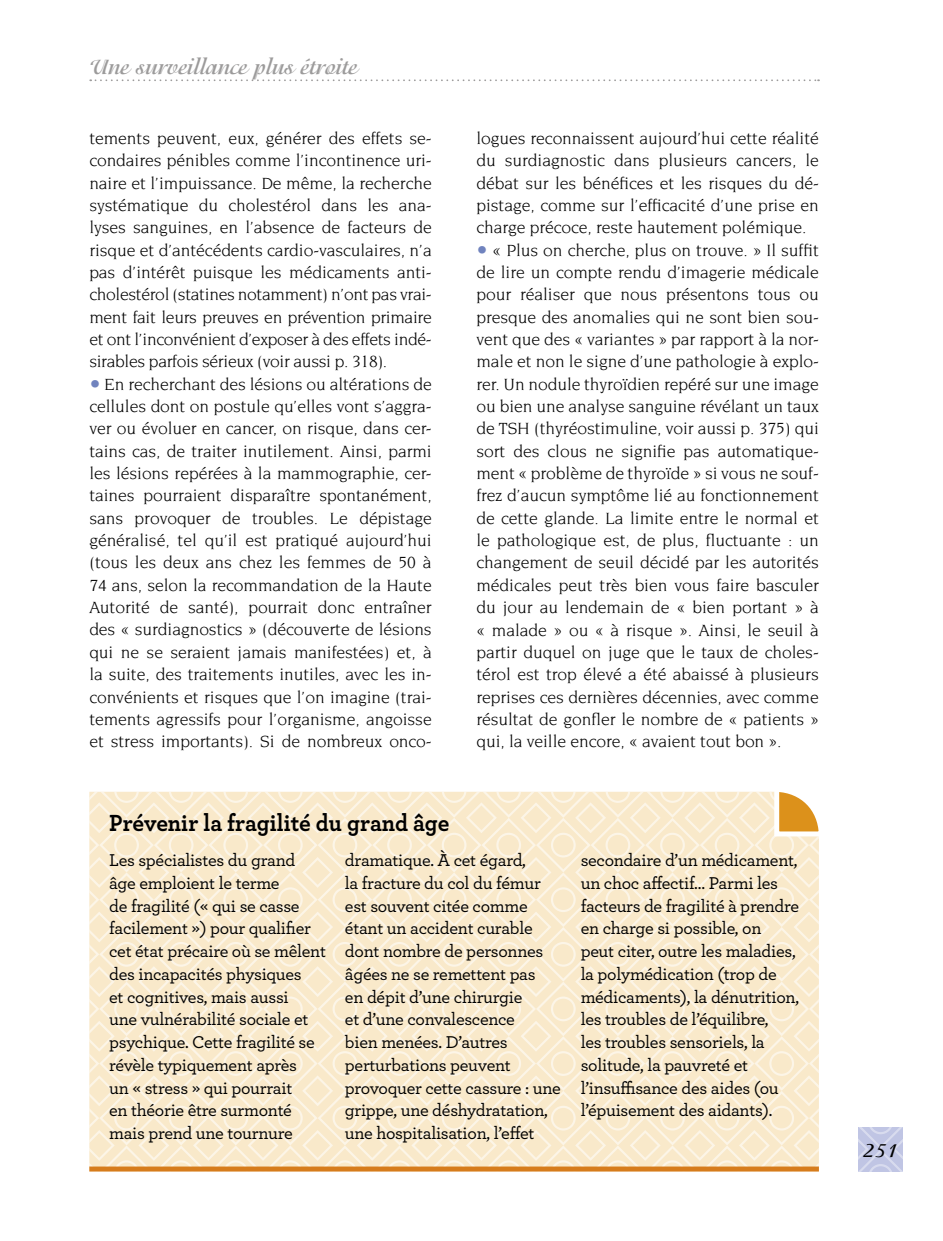
<style>
.page{position:relative;width:943px;height:1241px;background:#fff}
.page>*{position:absolute;margin:0;border:0;box-sizing:border-box;transform-origin:0 0}
.t1{font:700 24.5px "Archer";color:#000;scale:.95 1}
.t2{font:700 22.75px "Isadora";color:#9c9b9b}
.t3{font:700 21px "Isadora";color:#000}
.t4{font:500 17.85px/22.8px "Archer";letter-spacing:-.015em;color:#000}
.t5{font:17.5px/22.4px "Novarese";letter-spacing:-.005em;color:#000;text-align:justify}
.s1{font-size:22.75px;color:#7083be}
</style>
<div class="page">
<svg style="left:90px;top:79px;width:729px;height:2px"></svg>
<svg style="left:858px;top:1127px;width:45px;height:44px;background:#c5cae6"></svg>
<svg style="left:89px;top:791px;width:730px;height:375px;background:#f9ebcf"></svg>
<div style="left:89px;top:1166px;width:730px;height:5px;background:#d67c1c"></div>
<h2 class="t2" style="left:89px;top:54px;width:269px">Une surveillance plus étroite</h2>
<p class="t5" style="left:89px;top:127px;width:344px">tements peuvent, eux, générer des effets se&shy;condaires pénibles comme l’incontinence uri&shy;naire et l’impuissance. De même, la recherche systématique du cholestérol dans les ana&shy;lyses sanguines, en l’absence de facteurs de risque et d’antécédents cardio-vasculaires, n’a pas d’intérêt puisque les médicaments anti&shy;cholestérol (statines notamment) n’ont pas vrai&shy;ment fait leurs preuves en prévention primaire et ont l’inconvénient d’exposer à des effets indé&shy;sirables parfois sérieux (voir aussi p. 318).</p>
<p class="t5" style="left:89px;top:372px;width:344px"><span class="s1">•</span> En recherchant des lésions ou altérations de cellules dont on postule qu’elles vont s’aggra&shy;ver ou évoluer en cancer, on risque, dans cer&shy;tains cas, de traiter inutilement. Ainsi, parmi les lésions repérées à la mammographie, cer&shy;taines pourraient disparaître spontanément, sans provoquer de troubles. Le dépistage généralisé, tel qu’il est pratiqué aujourd’hui (tous les deux ans chez les femmes de 50 à 74 ans, selon la recommandation de la Haute Autorité de santé), pourrait donc entraîner des « surdiagnostics » (découverte de lésions qui ne se seraient jamais manifestées) et, à la suite, des traitements inutiles, avec les in&shy;convénients et risques que l’on imagine (trai&shy;tements agressifs pour l’organisme, angoisse et stress importants). Si de nombreux onco-</p>
<p class="t5" style="left:476px;top:127px;width:344px">logues reconnaissent aujourd’hui cette réalité du surdiagnostic dans plusieurs cancers, le débat sur les bénéfices et les risques du dé&shy;pistage, comme sur l’efficacité d’une prise en charge précoce, reste hautement polémique.</p>
<p class="t5" style="left:476px;top:238px;width:344px"><span class="s1">•</span> « Plus on cherche, plus on trouve. » Il suffit de lire un compte rendu d’imagerie médicale pour réaliser que nous présentons tous ou presque des anomalies qui ne sont bien sou&shy;vent que des « variantes » par rapport à la nor&shy;male et non le signe d’une pathologie à explo&shy;rer. Un nodule thyroïdien repéré sur une image ou bien une analyse sanguine révélant un taux de TSH (thyréostimuline, voir aussi p. 375) qui sort des clous ne signifie pas automatique&shy;ment « problème de thyroïde » si vous ne souf&shy;frez d’aucun symptôme lié au fonctionnement de cette glande. La limite entre le normal et le pathologique est, de plus, fluctuante : un changement de seuil décidé par les autorités médicales peut très bien vous faire basculer du jour au lendemain de « bien portant » à « malade » ou « à risque ». Ainsi, le seuil à partir duquel on juge que le taux de choles&shy;térol est trop élevé a été abaissé à plusieurs reprises ces dernières décennies, avec comme résultat de gonfler le nombre de « patients » qui, la veille encore, « avaient tout bon ».</p>
<h1 class="t1" style="left:109px;top:803px;width:360px">Prévenir la fragilité du grand âge</h1>
<p class="t4" style="left:345px;top:847px;width:217px">dramatique. À cet égard,<br>la fracture du col du fémur est souvent citée comme étant un accident curable dont nombre de personnes âgées ne se remettent pas<br>en dépit d’une chirurgie<br>et d’une convalescence<br>bien menées. D’autres perturbations peuvent provoquer cette cassure : une grippe, une déshydratation, une hospitalisation, l’effet</p>
<p class="t4" style="left:580px;top:847px;width:220px">secondaire d’un médicament, un choc affectif… Parmi les facteurs de fragilité à prendre en charge si possible, on peut citer, outre les maladies, la polymédication (trop de médicaments), la dénutrition, les troubles de l’équilibre,<br>les troubles sensoriels, la solitude, la pauvreté et l’insuffisance des aides (ou l’épuisement des aidants).</p>
<p class="t4" style="left:109px;top:847px;width:218px">Les spécialistes du grand âge emploient le terme<br>de fragilité (« qui se casse facilement ») pour qualifier cet état précaire où se mêlent des incapacités physiques<br>et cognitives, mais aussi<br>une vulnérabilité sociale et psychique. Cette fragilité se révèle typiquement après<br>un « stress » qui pourrait<br>en théorie être surmonté mais prend une tournure</p>
<p class="t3" style="left:863px;top:1137px;width:37px">251</p>
</div>
